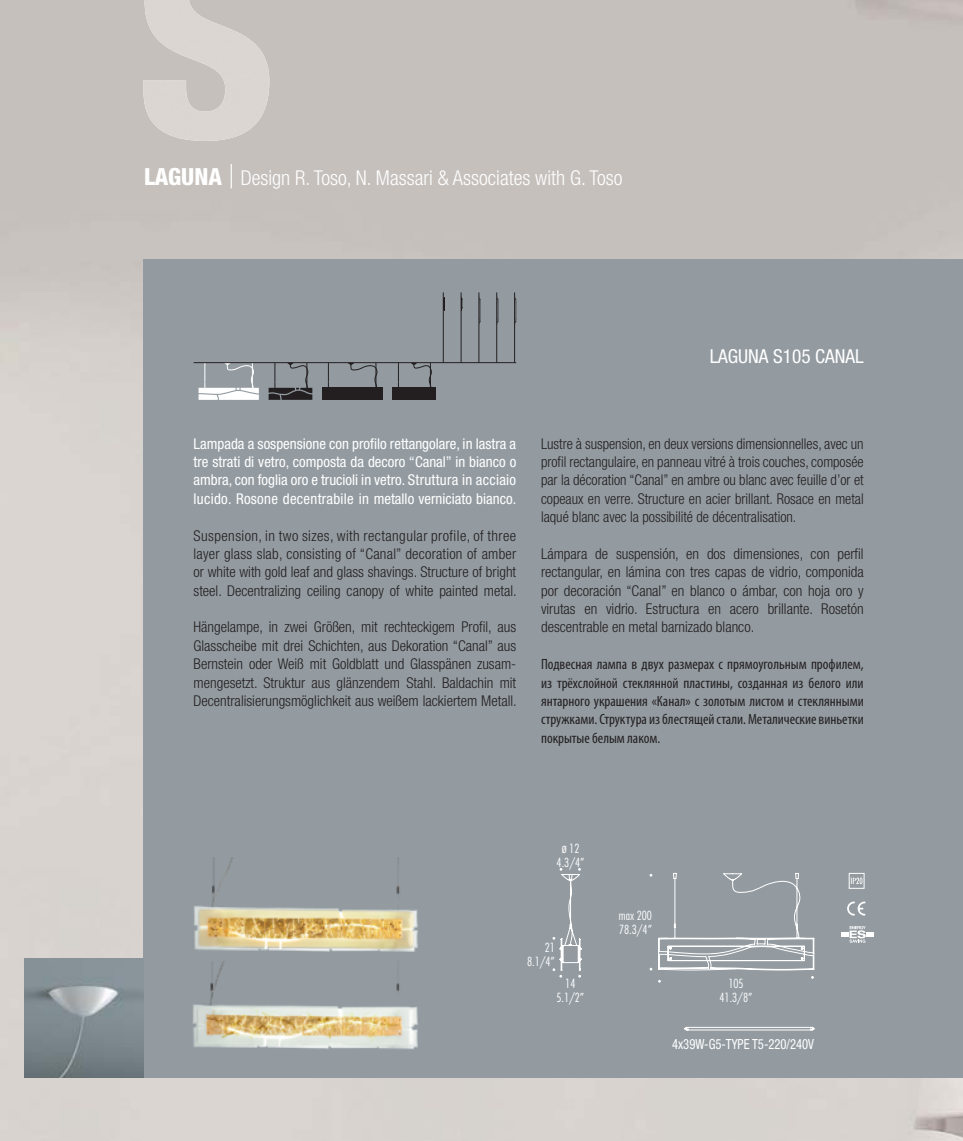
<style>
.page{position:relative;width:963px;height:1141px;background:#fff}
.page>*{position:absolute;margin:0;border:0;box-sizing:border-box;transform-origin:0 0}
.t1{font:300 condensed 20.47px "Helvetica Neue LT Std";color:#fff}
.t2{font:condensed 19.25px "Helvetica Neue LT Std";color:#fff}
.t3{font:300 condensed 14.88px/18.4px "Helvetica Neue LT Std";color:#231f20;text-align:justify}
.t4{font:condensed 14.88px/18.4px "Myriad Pro";color:#231f20;text-align:justify}
.t5{font:condensed 14.88px/18.4px "Helvetica Neue LT Std";letter-spacing:.015em;color:#fff;text-align:justify}
.t6{font:condensed 14px "Helvetica Neue LT Std";color:#fff;scale:.9 1}
.t7{font:300 condensed 12.25px/14px "Futura Std";color:#fff;text-align:center}
.s1{font-weight:800;font-size:23.62px}
.s2{font-weight:100;font-size:33.07px}
.s3{font-size:14px}
</style>
<div class="page">
<img style="left:0;top:0;width:962px;height:1141px">
<div style="left:144px;top:259px;width:818px;height:819px;background:#939ba1"></div>
<svg style="left:198px;top:363px;width:61px;height:37px"></svg>
<svg style="left:268px;top:363px;width:44px;height:37px"></svg>
<div style="left:322px;top:388px;width:60px;height:12px;background:#231f20"></div>
<svg style="left:328px;top:363px;width:1px;height:25px"></svg>
<svg style="left:348px;top:363px;width:29px;height:25px"></svg>
<div style="left:392px;top:388px;width:44px;height:12px;background:#231f20"></div>
<svg style="left:398px;top:363px;width:1px;height:25px"></svg>
<svg style="left:410px;top:363px;width:21px;height:25px"></svg>
<svg style="left:552px;top:868px;width:29px;height:109px"></svg>
<svg style="left:649px;top:873px;width:165px;height:157px"></svg>
<hr style="left:193px;top:362px;width:323px;height:1px;background:#231f20">
<img style="left:194px;top:858px;width:224px;height:94px">
<img style="left:192px;top:962px;width:226px;height:88px">
<svg style="left:479px;top:297px;width:2px;height:27px"></svg>
<hr style="left:478px;top:292px;width:1px;height:71px;background:#231f20">
<hr style="left:496px;top:292px;width:1px;height:71px;background:#231f20">
<svg style="left:497px;top:297px;width:2px;height:27px"></svg>
<hr style="left:514px;top:292px;width:1px;height:71px;background:#231f20">
<svg style="left:515px;top:297px;width:2px;height:27px"></svg>
<hr style="left:461px;top:292px;width:1px;height:71px;background:#231f20">
<hr style="left:443px;top:292px;width:1px;height:71px;background:#231f20">
<svg style="left:443px;top:297px;width:2px;height:14px"></svg>
<img style="left:25px;top:959px;width:119px;height:119px">
<img style="left:143px;top:0;width:126px;height:141px">
<div style="left:848px;top:873px;width:16px;height:16px;border:1px solid #fff"></div>
<svg style="left:850px;top:878px;width:12px;height:6px"></svg>
<svg style="left:847px;top:901px;width:19px;height:15px"></svg>
<svg style="left:841px;top:926px;width:32px;height:17px"></svg>
<h1 class="t1" style="left:144px;top:170px;width:480px"><span class="s1">LAGUNA</span> <span class="s2">|</span> Design R. Toso, N. Massari &amp; Associates with G. Toso</h1>
<p class="t2" style="left:709px;top:349px;width:155px">LAGUNA S105 CANAL</p>
<p class="t5" style="left:193px;top:435px;width:324px">Lampada a sospensione con profilo rettangolare, in lastra a tre strati di vetro, composta da decoro “Canal” in bianco o ambra, con foglia oro e trucioli in vetro. Struttura in acciaio lucido. Rosone decentrabile in metallo verniciato bianco.</p>
<p class="t3" style="left:193px;top:527px;width:324px">Suspension, in two sizes, with rectangular profile, of three layer glass slab, consisting of “Canal” decoration of amber or white with gold leaf and glass shavings. Structure of bright steel. Decentralizing ceiling canopy of white painted metal.</p>
<p class="t3" style="left:193px;top:619px;width:324px">Hängelampe, in zwei Größen, mit rechteckigem Profil, aus Glasscheibe mit drei Schichten, aus Dekoration “Canal” aus Bernstein oder Weiß mit Goldblatt und Glasspänen zusam&shy;mengesetzt. Struktur aus glänzendem Stahl. Baldachin mit Decentralisierungsmöglichkeit aus weißem lackiertem Metall.</p>
<p class="t3" style="left:541px;top:435px;width:324px">Lustre à suspension, en deux versions dimensionnelles, avec un profil rectangulaire, en panneau vitré à trois couches, composée par la décoration “Canal” en ambre ou blanc avec feuille d’or et copeaux en verre. Structure en acier brillant. Rosace en metal laqué blanc avec la possibilité de décentralisation.</p>
<p class="t3" style="left:541px;top:546px;width:324px">Lámpara de suspensión, en dos dimensiones, con perfil rectangular, en lámina con tres capas de vidrio, componida por decoración “Canal” en blanco o ámbar, con hoja oro y virutas en vidrio. Estructura en acero brillante. Rosetón descentrable en metal barnizado blanco.</p>
<p class="t4" style="left:541px;top:655px;width:324px">Подвесная лампа в двух размерах с прямоугольным профилем, из трёхслойной стеклянной пластины, созданная из белого или янтарного украшения «Канал» с золотым листом и стеклянными стружками. Структура из блестящей стали. Металические виньетки покрытые белым лаком.</p>
<p class="t7" style="left:556px;top:842px;width:29px"><span class="s3">ø</span> 12<br>4.3/4”</p>
<p class="t7" style="left:527px;top:941px;width:29px;text-align:right">21<br>8.1/4”</p>
<p class="t7" style="left:556px;top:976px;width:29px">14<br>5.1/2”</p>
<p class="t7" style="left:619px;top:909px;width:35px;text-align:left">max 200<br>78.3/4”</p>
<p class="t7" style="left:719px;top:976px;width:35px">105<br>41.3/8”</p>
<p class="t6" style="left:672px;top:1038px;width:159px">4x39W-G5-TYPE T5-220/240V</p>
</div>
